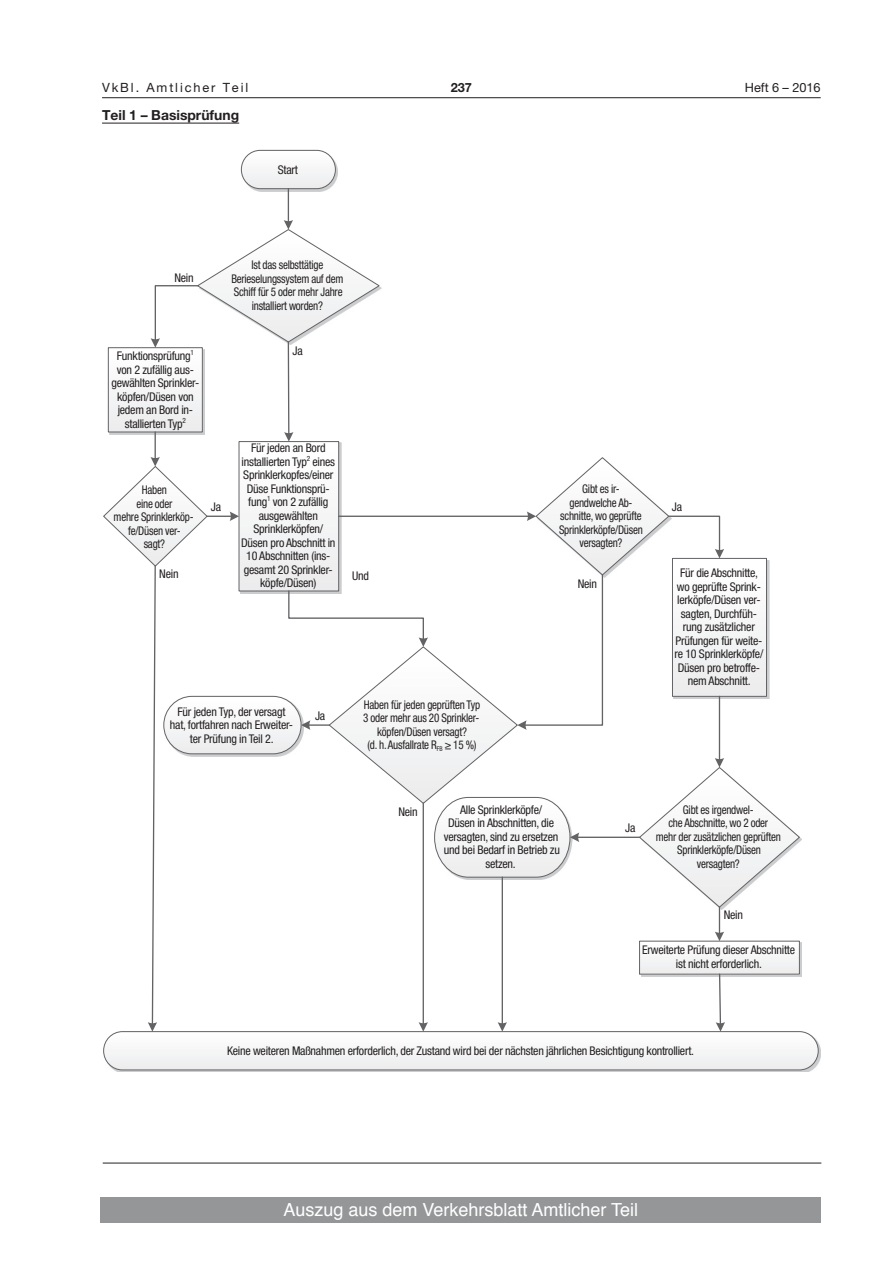
<style>
.page{position:relative;width:893px;height:1263px;background:#fff}
.page>*{position:absolute;margin:0;border:0;box-sizing:border-box;transform-origin:0 0}
.t1{font:18px "Helvetica";color:#fff}
.t2{font:700 13.8px "Helvetica Neue LT Pro";color:#231f20}
.t3{font:12.75px "Helvetica Neue LT Pro";letter-spacing:.15em;color:#231f20}
.t4{font:12.75px "Helvetica Neue LT Pro";color:#231f20}
.t5{font:700 12.75px "Helvetica Neue LT Pro";color:#231f20}
.t6{font:condensed 12px/13.5px "Helvetica Neue LT Pro";letter-spacing:-.02em;color:#231f20;text-align:center}
.t7{font:condensed 12px/13.5px "Helvetica Neue LT Pro";letter-spacing:-.02em;color:#231f20;text-align:center;scale:.92 1}
</style>
<div class="page">
<hr style="left:102px;top:97px;width:719px;height:1px;background:#231f20">
<hr style="left:103px;top:1163px;width:718px;height:1px;background:#231f20">
<hr style="left:102px;top:123px;width:137px;height:1px;background:#231f20">
<div style="left:108px;top:348px;width:94px;height:84px;background:#f5f5f6"></div>
<div style="left:108px;top:347px;width:95px;height:85px;border:1px solid #636366"></div>
<div style="left:239px;top:442px;width:100px;height:149px;background:#f6f6f7"></div>
<div style="left:239px;top:441px;width:100px;height:150px;border:1px solid #636366"></div>
<img style="left:105px;top:1033px;width:716px;height:38px">
<div style="left:104px;top:1031px;width:714px;height:39px;background:#f5f5f6;border-radius:19px"></div>
<div style="left:103px;top:1031px;width:715px;height:39px;border:1px solid #636366;border-radius:19px"></div>
<hr style="left:423px;top:803px;width:1px;height:221px;background:#636366">
<svg style="left:419px;top:1022px;width:9px;height:10px"></svg>
<svg style="left:103px;top:432px;width:136px;height:600px"></svg>
<img style="left:165px;top:697px;width:122px;height:60px">
<div style="left:164px;top:696px;width:137px;height:58px;background:#f5f5f6;border-radius:28px"></div>
<div style="left:164px;top:696px;width:137px;height:58px;border:1px solid #636366;border-radius:28px"></div>
<div style="left:640px;top:941px;width:159px;height:33px;background:#f5f5f6"></div>
<div style="left:639px;top:941px;width:161px;height:33px;border:1px solid #636366"></div>
<img style="left:243px;top:152px;width:95px;height:40px">
<div style="left:241px;top:150px;width:94px;height:39px;background:#f5f5f6;border-radius:19px"></div>
<div style="left:241px;top:150px;width:95px;height:39px;border:1px solid #636366;border-radius:19px"></div>
<hr style="left:288px;top:189px;width:1px;height:33px;background:#636366">
<svg style="left:151px;top:220px;width:229px;height:128px"></svg>
<hr style="left:502px;top:877px;width:1px;height:147px;background:#636366">
<svg style="left:498px;top:1022px;width:9px;height:10px"></svg>
<svg style="left:287px;top:457px;width:513px;height:484px"></svg>
<hr style="left:288px;top:342px;width:1px;height:92px;background:#636366">
<svg style="left:284px;top:432px;width:9px;height:10px"></svg>
<svg style="left:716px;top:973px;width:9px;height:59px"></svg>
<div style="left:100px;top:1197px;width:721px;height:25px;background:#949698"></div>
<p class="t3" style="left:102px;top:80px;width:148px">VkBl. Amtlicher Teil</p>
<p class="t5" style="left:451px;top:80px;width:23px">237</p>
<p class="t4" style="left:745px;top:80px;width:77px">Heft 6 – 2016</p>
<p class="t2" style="left:102px;top:107px;width:139px">Teil 1 – Basisprüfung</p>
<p class="t6" style="left:278px;top:163px;width:22px">Start</p>
<p class="t6" style="left:174px;top:270px;width:21px">Nein</p>
<p class="t6" style="left:112px;top:349px;width:89px">Funktionsprüfung<sup>1 </sup>von 2 zufällig aus&shy;gewählten Sprinkler&shy;köpfen/Düsen von jedem an Bord in&shy;stallierten Typ<sup>2</sup></p>
<p class="t7" style="left:231px;top:258px;width:123px">Ist das selbsttätige<br>Berieselungssystem auf dem<br>Schiff für 5 oder mehr Jahre installiert worden?</p>
<p class="t6" style="left:293px;top:344px;width:12px">Ja</p>
<p class="t6" style="left:241px;top:441px;width:96px">Für jeden an Bord installierten Typ<sup>2</sup> eines<br>Sprinklerkopfes/einer<br>Düse Funktionsprü&shy;fung<sup>1</sup> von 2 zufällig ausgewählten<br>Sprinklerköpfen/<br>Düsen pro Abschnitt in<br>10 Abschnitten (ins&shy;gesamt 20 Sprinkler&shy;köpfe/Düsen)</p>
<p class="t7" style="left:114px;top:483px;width:89px">Haben<br>eine oder<br>mehre Sprinklerköp&shy;fe/Düsen ver-<br>sagt?</p>
<p class="t7" style="left:559px;top:482px;width:93px">Gibt es ir&shy;gendwelche Ab&shy;schnitte, wo geprüfte<br>Sprinklerköpfe/Düsen versagten?</p>
<p class="t6" style="left:211px;top:500px;width:12px">Ja</p>
<p class="t6" style="left:672px;top:500px;width:12px">Ja</p>
<p class="t6" style="left:674px;top:566px;width:90px">Für die Abschnitte, wo geprüfte Sprink&shy;lerköpfe/Düsen ver&shy;sagten, Durchfüh&shy;rung zusätzlicher<br>Prüfungen für weite&shy;re 10 Sprinklerköpfe/<br>Düsen pro betroffe&shy;nem Abschnitt.</p>
<p class="t6" style="left:159px;top:567px;width:21px">Nein</p>
<p class="t6" style="left:352px;top:569px;width:18px">Und</p>
<p class="t6" style="left:578px;top:577px;width:21px">Nein</p>
<p class="t6" style="left:170px;top:705px;width:125px">Für jeden Typ, der versagt hat, fortfahren nach Erweiter&shy;ter Prüfung in Teil 2.</p>
<p class="t6" style="left:315px;top:709px;width:12px">Ja</p>
<p class="t7" style="left:363px;top:698px;width:129px">Haben für jeden geprüften Typ<br>3 oder mehr aus 20 Sprinkler&shy;köpfen/Düsen versagt?<br>(d. h. Ausfallrate R<sub>FB</sub> ≥ 15 %)</p>
<p class="t6" style="left:398px;top:805px;width:21px">Nein</p>
<p class="t6" style="left:444px;top:803px;width:118px">Alle Sprinklerköpfe/<br>Düsen in Abschnitten, die versagten, sind zu ersetzen und bei Bedarf in Betrieb zu setzen.</p>
<p class="t6" style="left:625px;top:821px;width:12px">Ja</p>
<p class="t7" style="left:656px;top:803px;width:137px">Gibt es irgendwel-<br>che Abschnitte, wo 2 oder<br>mehr der zusätzlichen geprüften<br>Sprinklerköpfe/Düsen versagten?</p>
<p class="t6" style="left:724px;top:908px;width:21px">Nein</p>
<p class="t6" style="left:642px;top:943px;width:154px">Erweiterte Prüfung dieser Abschnitte ist nicht erforderlich.</p>
<p class="t6" style="left:227px;top:1044px;width:469px">Keine weiteren Maßnahmen erforderlich, der Zustand wird bei der nächsten jährlichen Besichtigung kontrolliert.</p>
<h1 class="t1" style="left:283px;top:1202px;width:356px">Auszug aus dem Verkehrsblatt Amtlicher Teil</h1>
</div>
